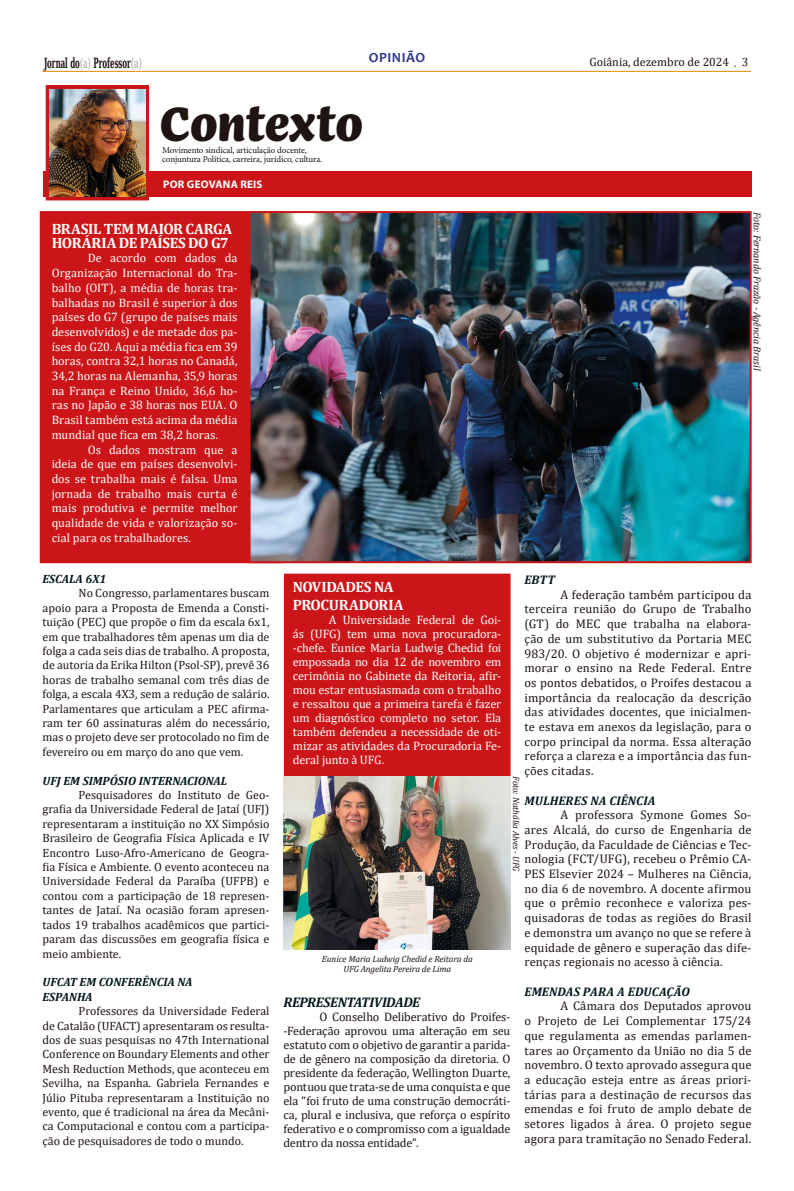
<style>
.page{position:relative;width:794px;height:1191px;background:#fff}
.page>*{position:absolute;margin:0;border:0;box-sizing:border-box;transform-origin:0 0}
.t1{font:700 52px "Ciabatta";color:#1f1411;scale:.94 1}
.Texto{font:700 15px "Cambria";letter-spacing:-.025em;color:#fff}
.t2{font:700 14px "DejaVu Serif";color:#1f1411;scale:.5 1}
.Texto-2{font:italic 700 14px "Cambria";letter-spacing:-.03em;color:#02181d}
.t3{font:700 14px "Candara";letter-spacing:.04em;color:#2f3689}
.Texto-3{font:12.5px/14.7px "Cambria";letter-spacing:.015em;color:#1f1411;text-align:justify}
.Texto-4{font:italic 700 12.5px "Cambria";letter-spacing:.01em;color:#02181d}
.Texto-5{font:12.2px/14.7px "Cambria";color:#fff;text-align:justify}
.Texto-6{font:12.2px/14px "Cambria";letter-spacing:-.01em;color:#1f1411;text-align:justify}
.Texto-7{font:12px/14.4px "Cambria";color:#1f1411;text-align:justify}
.Texto-8{font:italic 700 12px "Cambria";color:#02181d}
.t4{font:700 11px "Myriad Pro";letter-spacing:.02em;color:#fff}
.Olho{font:italic 10px "Cambria";letter-spacing:-.01em;color:#1f1411}
.t5{font:9px "Minion Pro";letter-spacing:-.01em;color:#1f1411}
.Olho-2{font:italic 9px "Cambria";letter-spacing:-.01em;color:#1f1411}
.s1{color:#bebebe}
.s2{font-family:"Minion Pro"}
</style>
<div class="page">
<div style="left:43px;top:172px;width:708px;height:25px;background:#cc1518"></div>
<div style="left:46px;top:85px;width:103px;height:115px;border:4px solid #cc1518"></div>
<img style="left:50px;top:89px;width:95px;height:107px">
<div style="left:40px;top:211px;width:245px;height:352px;background:#cc1518"></div>
<div style="left:284px;top:573px;width:226px;height:203px;background:#cc1518"></div>
<img style="left:251px;top:214px;width:497px;height:346px">
<div style="left:248px;top:211px;width:503px;height:352px;border:2px solid #cc1518"></div>
<img style="left:284px;top:776px;width:226px;height:173px">
<hr style="left:43px;top:71px;width:708px;height:1px;background:#f28e11">
<p class="t3" style="left:369px;top:49px;width:58px">OPINIÃO</p>
<p class="t2" style="left:44px;top:52px;width:198px">Jornal do<span class="s1">(a)</span> Professor<span class="s1">(a)</span></p>
<p class="Texto-7" style="left:589px;top:55px;width:160px">Goiânia, dezembro de 2024 <span class="s2">∙</span> 3</p>
<p class="t1" style="left:160px;top:90px;width:217px">Contexto</p>
<p class="t4" style="left:163px;top:177px;width:101px">POR GEOVANA REIS</p>
<p class="Texto" style="left:52px;top:218px;width:182px">BRASIL TEM MAIOR CARGA</p>
<p class="Texto" style="left:52px;top:232px;width:179px">HORÁRIA DE PAÍSES DO G7</p>
<p class="Texto-5" style="left:52px;top:251px;width:187px;text-indent:36px">De acordo com dados da Organização Internacional do Tra&shy;balho (OIT), a média de horas tra&shy;balhadas no Brasil é superior à dos países do G7 (grupo de países mais desenvolvidos) e de metade dos pa&shy;íses do G20. Aqui a média fica em 39 horas, contra 32,1 horas no Canadá, 34,2 horas na Alemanha, 35,9 horas na França e Reino Unido, 36,6 ho&shy;ras no Japão e 38 horas nos EUA. O Brasil também está acima da média mundial que fica em 38,2 horas.</p>
<p class="Texto-5" style="left:52px;top:442px;width:187px;text-indent:36px">Os dados mostram que a ideia de que em países desenvolvi&shy;dos se trabalha mais é falsa. Uma jornada de trabalho mais curta é mais produtiva e permite melhor qualidade de vida e valorização so&shy;cial para os trabalhadores.</p>
<p class="Texto-8" style="left:43px;top:570px;width:65px">ESCALA 6X1</p>
<p class="Texto-7" style="left:43px;top:586px;width:228px;text-indent:36px">No Congresso, parlamentares buscam apoio para a Proposta de Emenda a Consti&shy;tuição (PEC) que propõe o fim da escala 6x1, em que trabalhadores têm apenas um dia de folga a cada seis dias de trabalho. A proposta, de autoria da Erika Hilton (Psol-SP), prevê 36 horas de trabalho semanal com três dias de folga, a escala 4X3, sem a redução de salário.<br>Parlamentares que articulam a PEC afirma&shy;ram ter 60 assinaturas além do necessário, mas o projeto deve ser protocolado no fim de fevereiro ou em março do ano que vem.</p>
<p class="Texto-8" style="left:43px;top:772px;width:186px">UFJ EM SIMPÓSIO INTERNACIONAL</p>
<p class="Texto-7" style="left:43px;top:787px;width:228px;text-indent:36px">Pesquisadores do Instituto de Geo&shy;grafia da Universidade Federal de Jataí (UFJ) representaram a instituição no XX Simpósio Brasileiro de Geografia Física Aplicada e IV Encontro Luso-Afro-Americano de Geogra&shy;fia Física e Ambiente. O evento aconteceu na Universidade Federal da Paraíba (UFPB) e contou com a participação de 18 represen&shy;tantes de Jataí. Na ocasião foram apresen&shy;tados 19 trabalhos acadêmicos que partici&shy;param das discussões em geografia física e meio ambiente.</p>
<p class="Texto-8" style="left:43px;top:973px;width:152px">UFCAT EM CONFERÊNCIA NA</p>
<p class="Texto-8" style="left:43px;top:988px;width:52px">ESPANHA</p>
<p class="Texto-7" style="left:43px;top:1003px;width:228px;text-indent:36px">Professores da Universidade Federal de Catalão (UFACT) apresentaram os resulta&shy;dos de suas pesquisas no 47th International Conference on Boundary Elements and other Mesh Reduction Methods, que aconteceu em Sevilha, na Espanha. Gabriela Fernandes e Júlio Pituba representaram a Instituição no evento, que é tradicional na área da Mecâni&shy;ca Computacional e contou com a participa&shy;ção de pesquisadores de todo o mundo.</p>
<p class="t5" style="left:162px;top:144px;width:146px">Movimento sindical, articulação docente,</p>
<p class="t5" style="left:162px;top:153px;width:161px">conjuntura Política, carreira, jurídico, cultura.</p>
<p class="Olho" style="left:764px;top:212px;width:160px;rotate:90deg">Foto: Fernando Frazão - Agência Brasil</p>
<p class="Texto-4" style="left:524px;top:571px;width:32px">EBTT</p>
<p class="Texto-3" style="left:524px;top:587px;width:228px;text-indent:36px">A federação também participou da terceira reunião do Grupo de Trabalho (GT) do MEC que trabalha na elabora&shy;ção de um substitutivo da Portaria MEC 983/20. O objetivo é modernizar e apri&shy;morar o ensino na Rede Federal. Entre os pontos debatidos, o Proifes destacou a importância da realocação da descrição das atividades docentes, que inicialmen&shy;te estava em anexos da legislação, para o corpo principal da norma. Essa alteração reforça a clareza e a importância das fun&shy;ções citadas.</p>
<p class="Texto-4" style="left:524px;top:791px;width:133px">MULHERES NA CIÊNCIA</p>
<p class="Texto-3" style="left:524px;top:807px;width:228px;text-indent:36px">A professora Symone Gomes So&shy;ares Alcalá, do curso de Engenharia de Produção, da Faculdade de Ciências e Tec&shy;nologia (FCT/UFG), recebeu o Prêmio CA-PES Elsevier 2024 – Mulheres na Ciência, no dia 6 de novembro. A docente afirmou que o prêmio reconhece e valoriza pes&shy;quisadoras de todas as regiões do Brasil e demonstra um avanço no que se refere à equidade de gênero e superação das dife&shy;renças regionais no acesso à ciência.</p>
<p class="Texto-4" style="left:524px;top:982px;width:167px">EMENDAS PARA A EDUCAÇÃO</p>
<p class="Texto-3" style="left:524px;top:998px;width:228px;text-indent:36px">A Câmara dos Deputados aprovou o Projeto de Lei Complementar 175/24 que regulamenta as emendas parlamen&shy;tares ao Orçamento da União no dia 5 de novembro. O texto aprovado assegura que a educação esteja entre as áreas priori&shy;tárias para a destinação de recursos das emendas e foi fruto de amplo debate de setores ligados à área. O projeto segue agora para tramitação no Senado Federal.</p>
<p class="Texto" style="left:293px;top:576px;width:102px">NOVIDADES NA</p>
<p class="Texto" style="left:293px;top:594px;width:112px">PROCURADORIA</p>
<p class="Texto-5" style="left:293px;top:612px;width:210px;line-height:14px;text-indent:36px">A Universidade Federal de Goi&shy;ás (UFG) tem uma nova procuradora--chefe. Eunice Maria Ludwig Chedid foi empossada no dia 12 de novembro em cerimônia no Gabinete da Reitoria, afir&shy;mou estar entusiasmada com o trabalho e ressaltou que a primeira tarefa é fazer um diagnóstico completo no setor. Ela também defendeu a necessidade de oti&shy;mizar as atividades da Procuradoria Fe&shy;deral junto à UFG.</p>
<p class="Olho-2" style="left:522px;top:776px;width:97px;rotate:90deg">Foto: Nathália Alves - UFG</p>
<p class="Olho-2" style="left:322px;top:953px;width:152px">Eunice Maria Ludwig Chedid e Reitora da</p>
<p class="Olho-2" style="left:343px;top:963px;width:109px">UFG Angelita Pereira de Lima</p>
<p class="Texto-2" style="left:283px;top:992px;width:138px">REPRESENTATIVIDADE</p>
<p class="Texto-6" style="left:283px;top:1009px;width:228px;text-indent:36px">O Conselho Deliberativo do Proifes--Federação aprovou uma alteração em seu estatuto com o objetivo de garantir a parida&shy;de de gênero na composição da diretoria. O presidente da federação, Wellington Duarte, pontuou que trata-se de uma conquista e que ela “foi fruto de uma construção democráti&shy;ca, plural e inclusiva, que reforça o espírito federativo e o compromisso com a igualdade dentro da nossa entidade”.</p>
</div>
